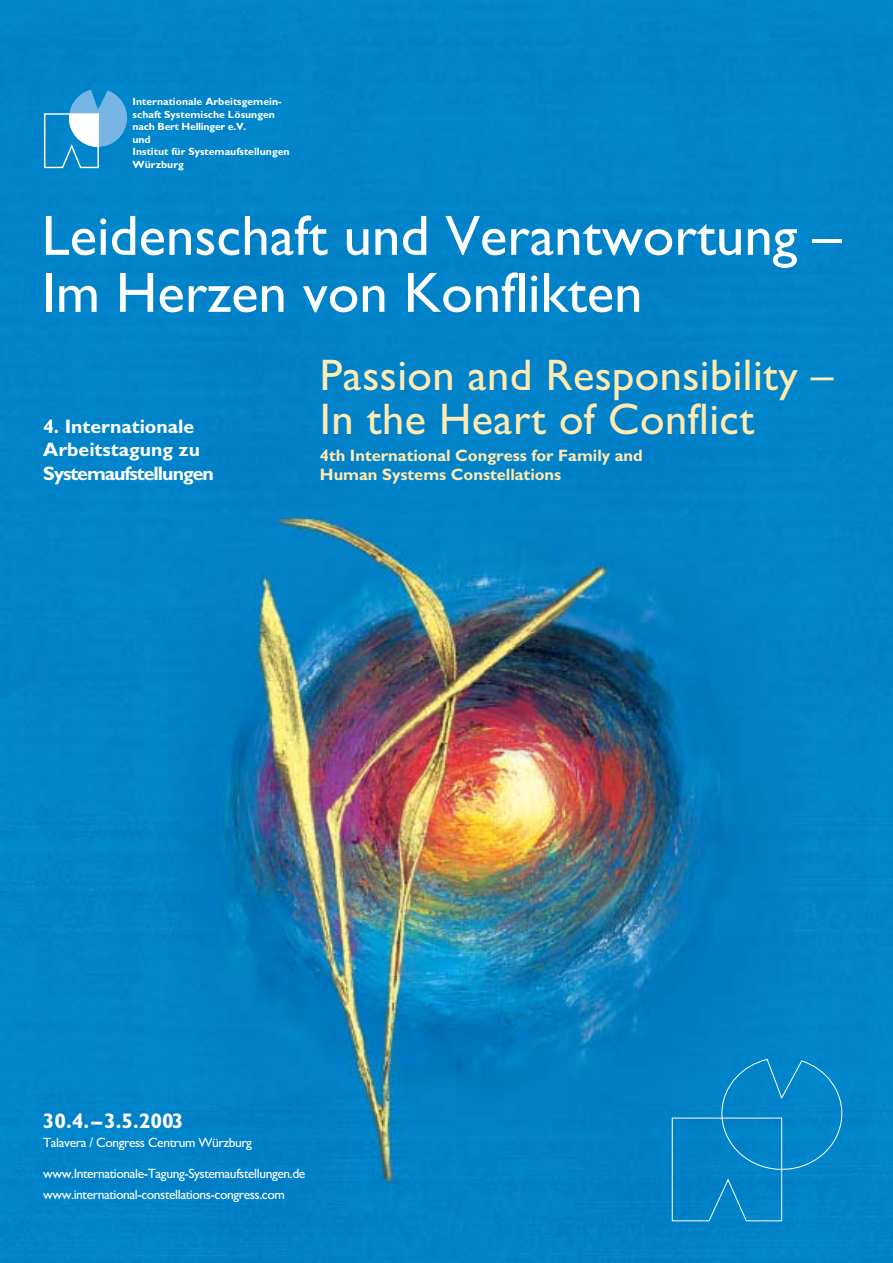
<style>
.page{position:relative;width:893px;height:1263px;background:#fff}
.page>*{position:absolute;margin:0;border:0;box-sizing:border-box;transform-origin:0 0}
.t1{font:57px/57px "M Gill Sans";color:#fff}
.t2{font:44.25px/44.2px "M Gill Sans";letter-spacing:.01em;color:#ffeab2}
.t3{font:700 21.15px "M Gill Sans";color:#fff}
.t4{font:700 19.5px/23.4px "M Gill Sans";color:#fff}
.t5{font:700 16.5px/19.8px "M Gill Sans";color:#ffeab2}
.t6{font:13.5px/21.6px "M Gill Sans";letter-spacing:-.03em;color:#fff}
.t7{font:700 10.5px/12.6px "M Gill Sans";color:#fff}
</style>
<div class="page">
<img style="left:0;top:0;width:892px;height:1263px">
<svg style="left:43px;top:90px;width:85px;height:79px"></svg>
<div style="left:671px;top:1058px;width:171px;height:163px;background:#0083c9"></div>
<p class="t7" style="left:132px;top:96px;width:158px">Internationale Arbeitsgemein&shy;schaft Systemische Lösungen nach Bert Hellinger e.V.<br>und<br>Institut für Systemaufstellungen<br>Würzburg</p>
<h1 class="t1" style="left:42px;top:213px;width:801px">Leidenschaft und Verantwortung –<br>Im Herzen von Konflikten</h1>
<h3 class="t4" style="left:43px;top:416px;width:172px">4. Internationale<br>Arbeitstagung zu<br>Systemaufstellungen</h3>
<h2 class="t2" style="left:320px;top:357px;width:514px">Passion and Responsibility –<br>In the Heart of Conflict</h2>
<p class="t5" style="left:320px;top:447px;width:324px">4th International Congress for Family and<br>Human Systems Constellations</p>
<h3 class="t3" style="left:43px;top:1113px;width:142px">30.4.–3.5.2003</h3>
<p class="t6" style="left:43px;top:1133px;width:210px">Talavera / Congress Centrum Würzburg</p>
<p class="t6" style="left:43px;top:1163px;width:263px">www.Internationale-Tagung-Systemaufstellungen.de www.international-constellations-congress.com</p>
</div>
